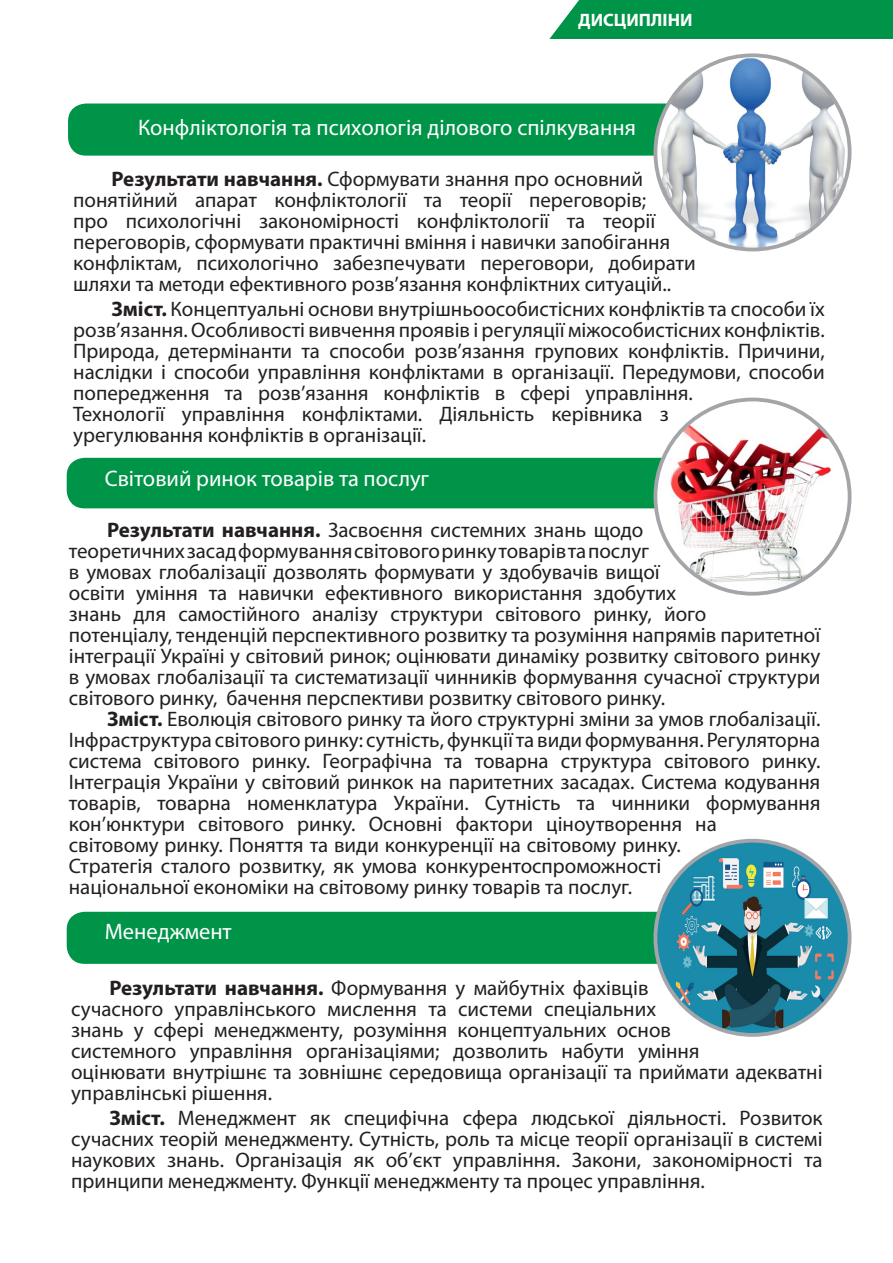
<style>
.page{position:relative;width:893px;height:1263px;background:#fff}
.page>*{position:absolute;margin:0;border:0;box-sizing:border-box;transform-origin:0 0}
.t1{font:22.5px "Myriad Pro";color:#fff}
.t2{font:21px/21px "Myriad Pro";color:#231f20}
.t3{font:700 18px "Myriad Pro";color:#fff}
.s1{font-weight:700}
</style>
<div class="page">
<div style="left:549px;top:0;width:344px;height:39px;background:#009448"></div>
<div style="left:68px;top:104px;width:640px;height:52px;background:#009448;border-radius:18px"></div>
<img style="left:655px;top:55px;width:195px;height:195px;border-radius:97px">
<div style="left:653px;top:53px;width:198px;height:198px;border:4px solid #a4a5a9;border-radius:50%"></div>
<div style="left:67px;top:458px;width:640px;height:50px;background:#009448;border-radius:18px"></div>
<img style="left:655px;top:399px;width:195px;height:195px;border-radius:97px">
<div style="left:653px;top:398px;width:198px;height:198px;border:4px solid #a4a5a9;border-radius:50%"></div>
<div style="left:67px;top:912px;width:640px;height:52px;background:#009448;border-radius:18px"></div>
<img style="left:655px;top:841px;width:195px;height:194px;border-radius:97px">
<div style="left:653px;top:839px;width:198px;height:198px;border:4px solid #a4a5a9;border-radius:50%"></div>
<p class="t3" style="left:578px;top:8px;width:116px">ДИСЦИПЛІНИ</p>
<p class="t1" style="left:138px;top:114px;width:499px">Конфліктологія та психологія ділового спілкування</p>
<p class="t2" style="left:73px;top:168px;width:624px;text-indent:38px"><span class="s1">Результати навчання.</span> Сформувати знання про основний понятійний апарат конфліктології та теорії переговорів;<br>про психологічні закономірності конфліктології та теорії переговорів, сформувати практичні вміння і навички запобігання конфліктам, психологічно забезпечувати переговори, добирати шляхи та методи ефективного розв’язання конфліктних ситуацій..</p>
<p class="t2" style="left:73px;top:298px;width:753px;text-indent:38px"><span class="s1">Зміст.</span> Концептуальні основи внутрішньоособистісних конфліктів та способи їх розв’язання. Особливості вивчення проявів і регуляції міжособистісних конфліктів.<br>Природа, детермінанти та способи розв’язання групових конфліктів. Причини, наслідки і способи управління конфліктами в організації. Передумови, способи попередження та розв’язання конфліктів в сфері управління.<br>Технології управління конфліктами. Діяльність керівника з<br>урегулювання конфліктів в організації.</p>
<p class="t1" style="left:105px;top:465px;width:326px">Світовий ринок товарів та послуг</p>
<p class="t2" style="left:69px;top:519px;width:753px;text-indent:38px"><span class="s1">Результати навчання.</span> Засвоєння системних знань щодо<br>теоретичних засад формування світового ринку товарів та послуг<br>в умовах глобалізації дозволять формувати у здобувачів вищої<br>освіти уміння та навички ефективного використання здобутих<br>знань для самостійного аналізу структури світового ринку, його<br>потенціалу, тенденцій перспективного розвитку та розуміння напрямів паритетної інтеграції Україні у світовий ринок; оцінювати динаміку розвитку світового ринку в умовах глобалізації та систематизації чинників формування сучасної структури світового ринку, бачення перспективи розвитку світового ринку.</p>
<p class="t2" style="left:69px;top:708px;width:753px;text-indent:38px"><span class="s1">Зміст.</span> Еволюція світового ринку та його структурні зміни за умов глобалізації.<br>Інфраструктура світового ринку: сутність, функції та види формування. Регуляторна система світового ринку. Географічна та товарна структура світового ринку.<br>Інтеграція України у світовий ринкок на паритетних засадах. Система кодування товарів, товарна номенклатура України. Сутність та чинники формування кон’юнктури світового ринку. Основні фактори ціноутворення на<br>світовому ринку. Поняття та види конкуренції на світовому ринку.<br>Стратегія сталого розвитку, як умова конкурентоспроможності<br>національної економіки на світовому ринку товарів та послуг.</p>
<p class="t1" style="left:105px;top:918px;width:129px">Менеджмент</p>
<p class="t2" style="left:71px;top:977px;width:753px;text-indent:38px"><span class="s1">Результати навчання.</span> Формування у майбутніх фахівців<br>сучасного управлінського мислення та системи спеціальних<br>знань у сфері менеджменту, розуміння концептуальних основ<br>системного управління організаціями; дозволить набути уміння<br>оцінювати внутрішнє та зовнішнє середовища організації та приймати адекватні управлінські рішення.</p>
<p class="t2" style="left:71px;top:1107px;width:753px;text-align:justify;text-indent:38px"><span class="s1">Зміст.</span> Менеджмент як специфічна сфера людської діяльності. Розвиток сучасних теорій менеджменту. Сутність, роль та місце теорії організації в системі наукових знань. Організація як об’єкт управління. Закони, закономірності та принципи менеджменту. Функції менеджменту та процес управління.</p>
</div>
